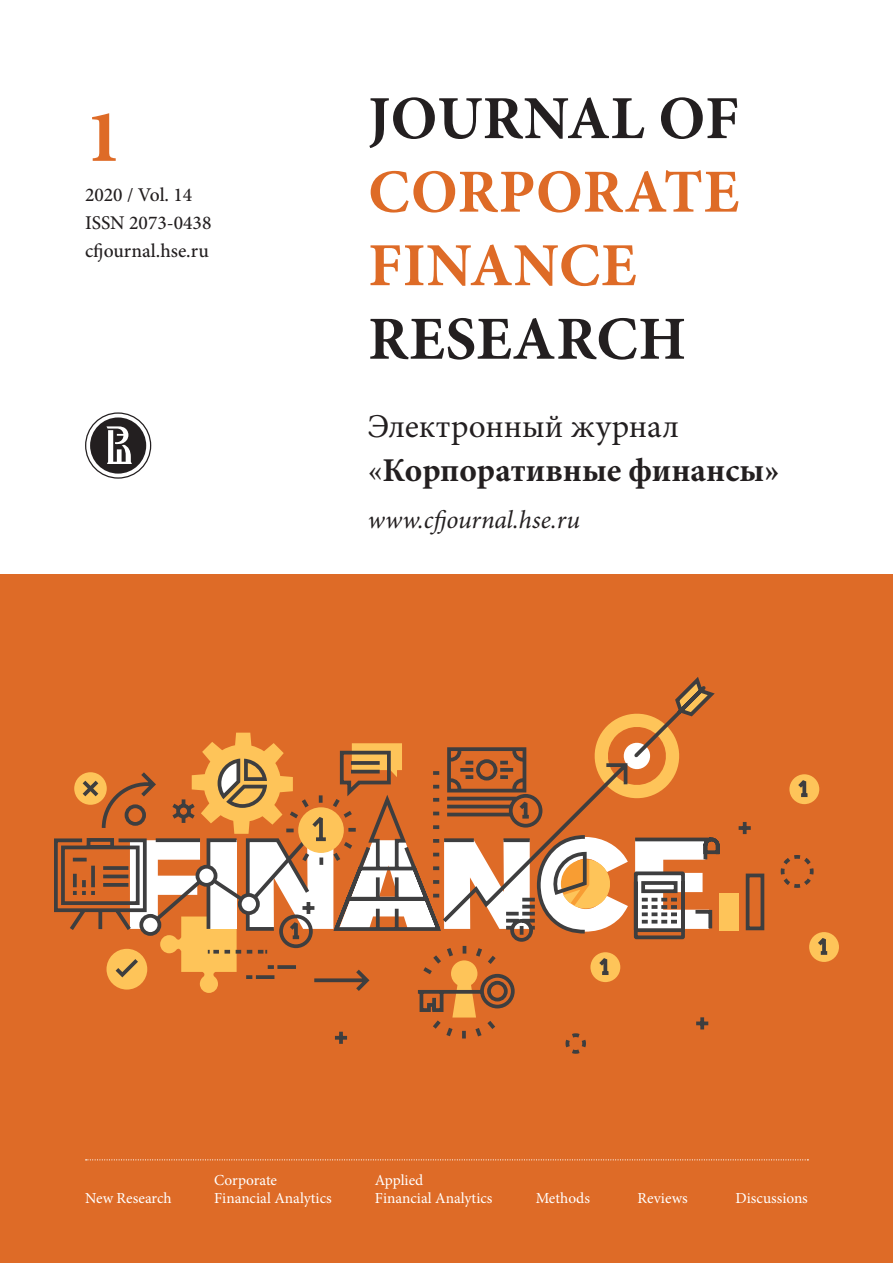
<style>
.page{position:relative;width:893px;height:1263px;background:#fff}
.page>*{position:absolute;margin:0;border:0;box-sizing:border-box;transform-origin:0 0}
.t1{font:700 75px "Minion Pro";color:#de6b27}
.t2{font:700 61.2px/73.5px "Minion Pro";letter-spacing:.01em;color:#231f20}
.t3{font:700 33.3px "Minion Pro";color:#231f20}
.t4{font:33.3px "Minion Pro";color:#231f20}
.t5{font:italic 25.5px "Minion Pro";color:#231f20}
.t6{font:500 19.5px "Minion Pro";color:#231f20}
.t7{font:15.3px/18.5px "Minion Pro";color:#fff}
.s1{color:#de6b27}
.s2{font-weight:400}
</style>
<div class="page">
<div style="left:0;top:574px;width:893px;height:689px;background:#de6b27"></div>
<svg style="left:54px;top:838px;width:25px;height:92px"></svg>
<div style="left:107px;top:949px;width:40px;height:40px;background:#fec459;border-radius:50%"></div>
<div style="left:74px;top:772px;width:33px;height:33px;background:#fec459;border-radius:50%"></div>
<svg style="left:79px;top:772px;width:686px;height:159px"></svg>
<div style="left:809px;top:932px;width:30px;height:30px;background:#fec459;border-radius:50%"></div>
<svg style="left:814px;top:932px;width:17px;height:23px"></svg>
<div style="left:789px;top:774px;width:30px;height:30px;background:#fec459;border-radius:50%"></div>
<svg style="left:794px;top:774px;width:17px;height:24px"></svg>
<svg style="left:112px;top:677px;width:606px;height:316px"></svg>
<svg style="left:566px;top:1047px;width:20px;height:7px"></svg>
<svg style="left:780px;top:855px;width:34px;height:33px"></svg>
<svg style="left:331px;top:818px;width:423px;height:229px"></svg>
<div style="left:719px;top:893px;width:20px;height:37px;background:#fec459"></div>
<div style="left:746px;top:873px;width:18px;height:57px;border:4px solid #3e3e3f"></div>
<svg style="left:85px;top:412px;width:66px;height:67px"></svg>
<svg style="left:86px;top:414px;width:64px;height:63px"></svg>
<div style="left:90px;top:417px;width:56px;height:57px;background:#231f20;border-radius:50%"></div>
<svg style="left:106px;top:426px;width:26px;height:38px"></svg>
<svg style="left:86px;top:1159px;width:722px;height:1px"></svg>
<p class="t1" style="left:85px;top:84px;width:39px">1</p>
<p class="t6" style="left:85px;top:182px;width:109px">2020 / Vol. 14</p>
<p class="t6" style="left:85px;top:209px;width:128px">ISSN 2073-0438</p>
<p class="t6" style="left:85px;top:237px;width:125px">cfjournal.hse.ru</p>
<p class="t2" style="left:368px;top:81px;width:372px">JOURNAL OF<br><span class="s1">CORPORATE<br>FINANCE<br></span>RESEARCH</p>
<p class="t4" style="left:368px;top:404px;width:313px">Электронный журнал</p>
<p class="t3" style="left:368px;top:447px;width:413px"><span class="s2">«</span>Корпоративные финансы»</p>
<p class="t5" style="left:368px;top:503px;width:214px">www.cfjournal.hse.ru</p>
<p class="t7" style="left:85px;top:1189px;width:88px">New Research</p>
<p class="t7" style="left:214px;top:1171px;width:119px">Corporate<br>Financial Analytics</p>
<p class="t7" style="left:375px;top:1171px;width:119px">Applied<br>Financial Analytics</p>
<p class="t7" style="left:536px;top:1189px;width:56px">Methods</p>
<p class="t7" style="left:638px;top:1189px;width:52px">Reviews</p>
<p class="t7" style="left:735px;top:1189px;width:74px">Discussions</p>
</div>
